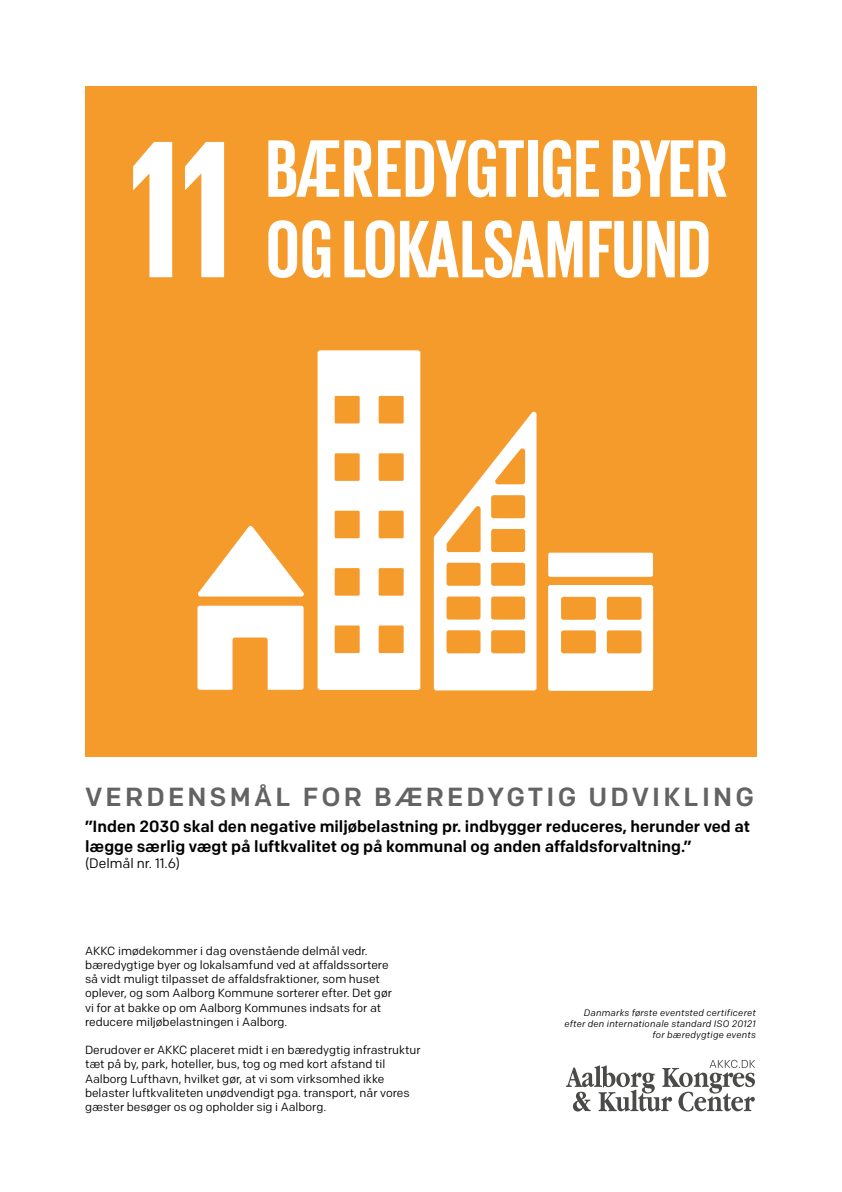
<style>
.page{position:relative;width:842px;height:1192px;background:#fff}
.page>*{position:absolute;margin:0;border:0;box-sizing:border-box;transform-origin:0 0}
.t1{font:700 83.2px/80.5px "Giorgio Sans";letter-spacing:.015em;color:#fff}
.t2{font:500 26.15px "Colfax";letter-spacing:.12em;color:#646363}
.t3{font:500 16.2px/19.4px "Colfax";color:#000}
.t4{font:13.7px "Colfax";color:#000}
.t5{font:11.85px/14.2px "Colfax";color:#000}
.t6{font:italic 9.35px/11.2px "Colfax";letter-spacing:.02em;color:#000;text-align:right}
</style>
<div class="page">
<svg style="left:566px;top:1060px;width:189px;height:51px"></svg>
<div style="left:85px;top:86px;width:671px;height:671px;background:#f59b2b"></div>
<svg style="left:133px;top:142px;width:39px;height:135px"></svg>
<svg style="left:185px;top:142px;width:39px;height:135px"></svg>
<svg style="left:198px;top:526px;width:106px;height:71px"></svg>
<svg style="left:197px;top:606px;width:107px;height:84px"></svg>
<svg style="left:548px;top:585px;width:105px;height:106px"></svg>
<svg style="left:318px;top:350px;width:102px;height:340px"></svg>
<div style="left:548px;top:553px;width:105px;height:24px;background:#fff;border-radius:2px"></div>
<svg style="left:434px;top:412px;width:102px;height:278px"></svg>
<h1 class="t1" style="left:266px;top:126px;width:462px">BÆREDYGTIGE BYER<br>OG LOKALSAMFUND</h1>
<h2 class="t2" style="left:85px;top:781px;width:670px">VERDENSMÅL FOR BÆREDYGTIG UDVIKLING</h2>
<h3 class="t3" style="left:85px;top:817px;width:666px">”Inden 2030 skal den negative miljøbelastning pr. indbygger reduceres, herunder ved at lægge særlig vægt på luftkvalitet og på kommunal og anden affaldsforvaltning.”</h3>
<p class="t4" style="left:85px;top:855px;width:96px">(Delmål nr. 11.6)</p>
<p class="t5" style="left:85px;top:944px;width:308px">AKKC imødekommer i dag ovenstående delmål vedr. bæredygtige byer og lokalsamfund ved at affaldssortere så vidt muligt tilpasset de affaldsfraktioner, som huset oplever, og som Aalborg Kommune sorterer efter. Det gør vi for at bakke op om Aalborg Kommunes indsats for at reducere miljøbelastningen i Aalborg.</p>
<p class="t5" style="left:85px;top:1043px;width:337px">Derudover er AKKC placeret midt i en bæredygtig infrastruktur tæt på by, park, hoteller, bus, tog og med kort afstand til Aalborg Lufthavn, hvilket gør, at vi som virksomhed ikke belaster luftkvaliteten unødvendigt pga. transport, når vores gæster besøger os og opholder sig i Aalborg.</p>
<p class="t6" style="left:564px;top:1007px;width:193px">Danmarks første eventsted certificeret efter den internationale standard ISO 20121 for bæredygtige events</p>
</div>
